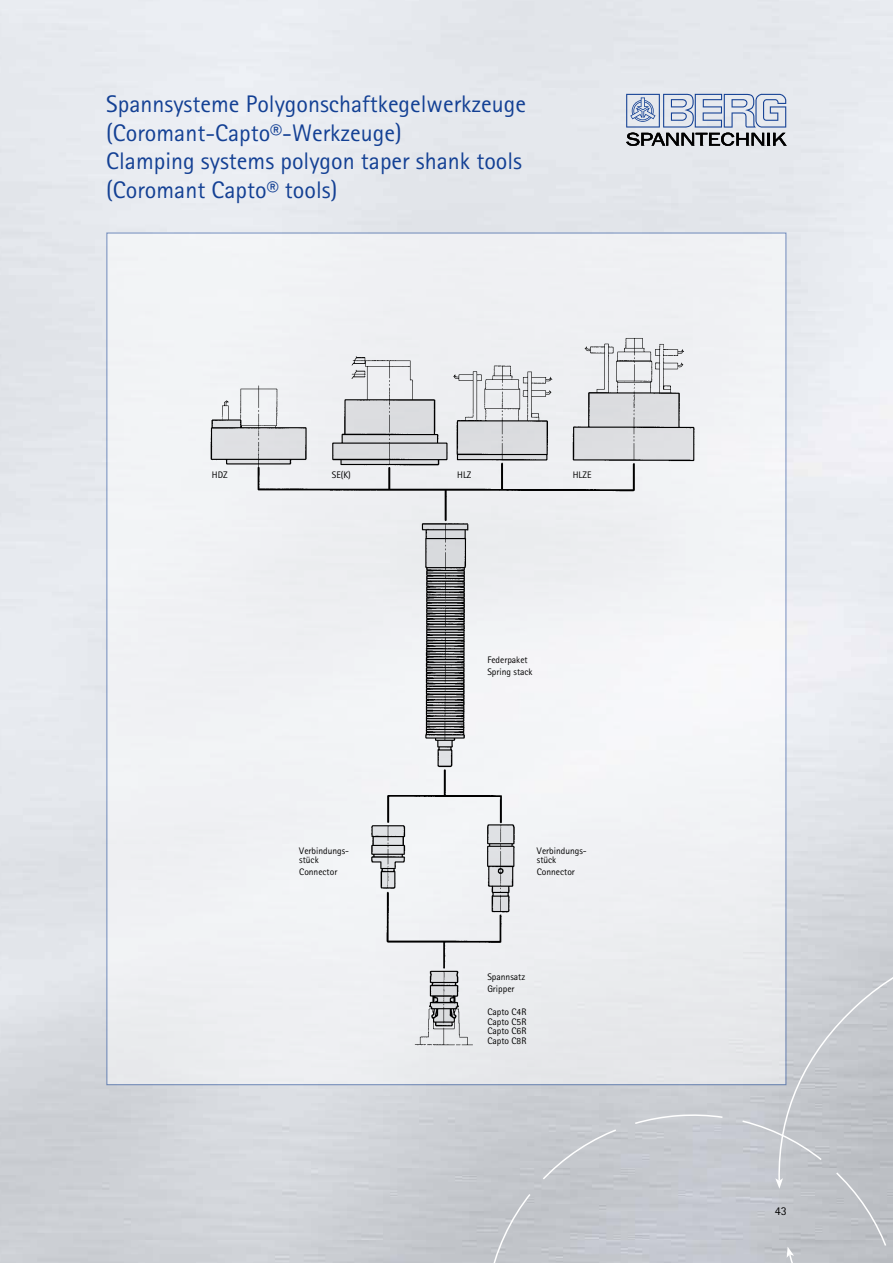
<style>
.page{position:relative;width:893px;height:1263px;background:#fff}
.page>*{position:absolute;margin:0;border:0;box-sizing:border-box;transform-origin:0 0}
.t1{font:24px/28.8px "AT Rotis Sans Serif";color:#134094}
.t2{font:12px "AT Rotis Sans Serif";color:#000}
.t3{font:9.45px/9.4px "AT Rotis Sans Serif";color:#000}
</style>
<div class="page">
<div style="left:483px;top:1113px;width:258px;height:150px;background:#c5c8cd"></div>
<svg style="left:741px;top:914px;width:152px;height:349px;background:#c4c7cc"></svg>
<div style="left:106px;top:232px;width:680px;height:853px;background:#f1f2f5"></div>
<svg style="left:626px;top:94px;width:161px;height:52px;background:#adb5c4"></svg>
<svg style="left:116px;top:952px;width:655px;height:152px;fill:#e6e8ea"></svg>
<img style="left:195px;top:338px;width:515px;height:716px">
<svg style="left:422px;top:524px;width:46px;height:243px"></svg>
<h1 class="t1" style="left:106px;top:89px;width:421px">Spannsysteme Polygonschaftkegelwerkzeuge (Coromant-Capto®-Werkzeuge)<br>Clamping systems polygon taper shank tools (Coromant Capto® tools)</h1>
<p class="t3" style="left:212px;top:470px;width:17px">HDZ</p>
<p class="t3" style="left:332px;top:470px;width:21px">SE(K)</p>
<p class="t3" style="left:457px;top:470px;width:16px">HLZ</p>
<p class="t3" style="left:573px;top:470px;width:20px">HLZE</p>
<p class="t3" style="left:299px;top:846px;width:51px">Verbindungs&shy;stück</p>
<p class="t3" style="left:299px;top:867px;width:40px">Connector</p>
<p class="t3" style="left:487px;top:653px;width:47px;line-height:11.9px">Federpaket<br>Spring stack</p>
<p class="t3" style="left:537px;top:846px;width:51px">Verbindungs&shy;stück</p>
<p class="t3" style="left:537px;top:867px;width:40px">Connector</p>
<p class="t3" style="left:487px;top:971px;width:39px;line-height:11.4px">Spannsatz<br>Gripper</p>
<p class="t3" style="left:487px;top:1007px;width:41px;text-align:justify">Capto C4R Capto C5R Capto C6R Capto C8R</p>
<p class="t2" style="left:775px;top:1203px;width:13px">43</p>
</div>
